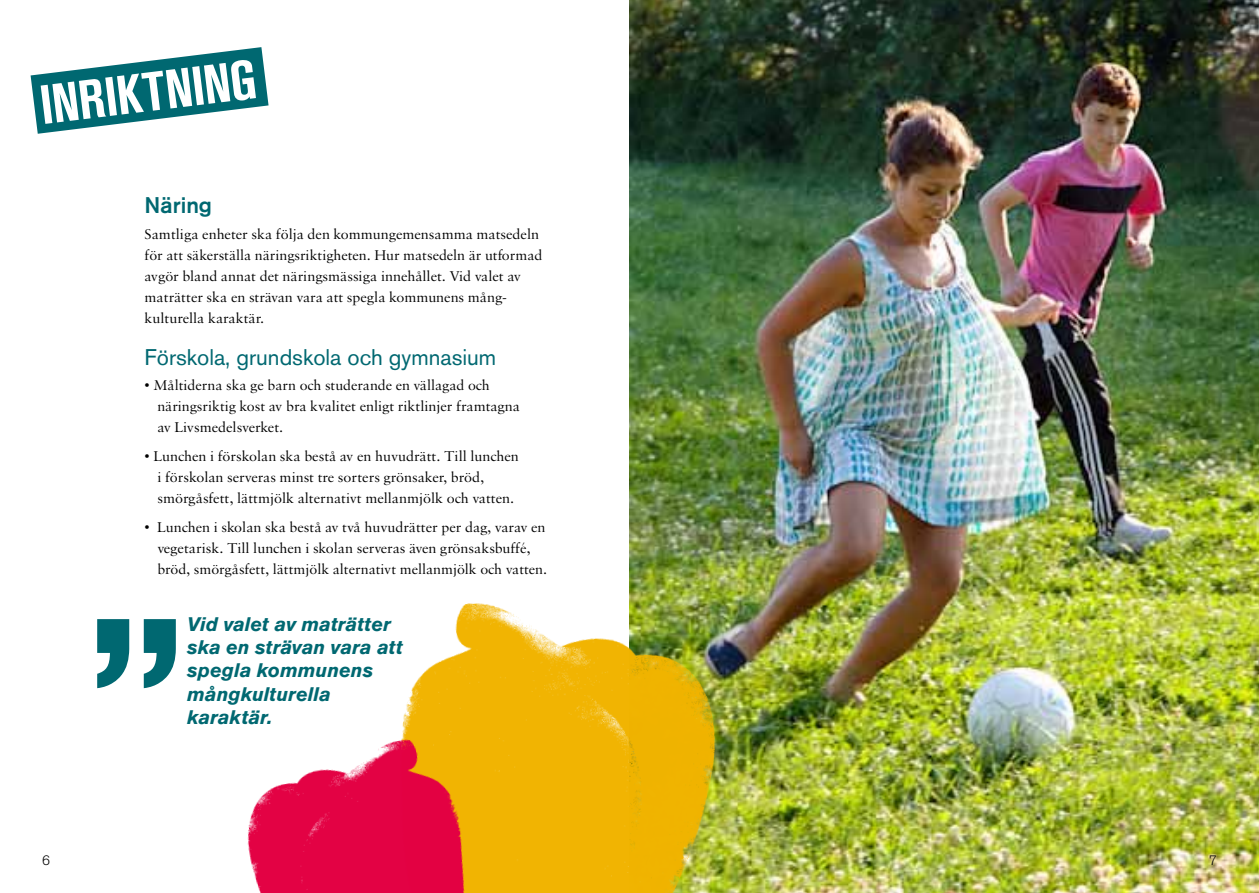
<style>
.page{position:relative;width:1259px;height:893px;background:#fff}
.page>*{position:absolute;margin:0;border:0;box-sizing:border-box;transform-origin:0 0}
.t1{font:700 202.5px "Akzidenz Grotesk BE";color:#006871}
.t2{font:54.6px "Akzidenz Grotesk Std Rubrik Bold Cn";color:#fff}
.t3{font:22.5px "Akzidenz Grotesk BE";color:#006871}
.t4{font:500 22.5px "Akzidenz Grotesk BE";color:#006871}
.t5{font:italic 700 19.5px/23.4px "Akzidenz Grotesk BE";color:#006871}
.t6{font:15px/21px "Sabon";color:#000}
.t7{font:300 13.5px "Akzidenz Grotesk BE";color:#000}
</style>
<div class="page">
<img style="left:629px;top:0;width:630px;height:893px">
<svg style="left:31px;top:47px;width:237px;height:87px"></svg>
<img style="left:420px;top:514px;width:341px;height:379px">
<img style="left:247px;top:676px;width:241px;height:217px">
<h2 class="t2" style="left:37px;top:81px;width:219px;rotate:-7deg">inriktning</h2>
<h3 class="t4" style="left:145px;top:192px;width:69px">Näring</h3>
<p class="t6" style="left:145px;top:223px;width:399px">Samtliga enheter ska följa den kommungemensamma matsedeln för att säkerställa näringsriktigheten. Hur matsedeln är utformad avgör bland annat det näringsmässiga innehållet. Vid valet av maträtter ska en strävan vara att spegla kommunens mång&shy;kulturella karaktär.</p>
<h3 class="t3" style="left:145px;top:344px;width:353px">Förskola, grundskola och gymnasium</h3>
<p class="t6" style="left:157px;top:375px;width:364px;text-indent:-13px">• Måltiderna ska ge barn och studerande en vällagad och näringsriktig kost av bra kvalitet enligt riktlinjer framtagna av Livsmedelsverket.</p>
<p class="t6" style="left:157px;top:445px;width:363px;text-indent:-13px">• Lunchen i förskolan ska bestå av en huvudrätt. Till lunchen i förskolan serveras minst tre sorters grönsaker, bröd, smörgåsfett, lättmjölk alternativt mellanmjölk och vatten.</p>
<p class="t6" style="left:157px;top:516px;width:391px;text-indent:-13px">• Lunchen i skolan ska bestå av två huvudrätter per dag, varav en vegetarisk. Till lunchen i skolan serveras även grönsaksbuffé, bröd, smörgåsfett, lättmjölk alternativt mellanmjölk och vatten.</p>
<h1 class="t1" style="left:88px;top:574px;width:98px">”</h1>
<h3 class="t5" style="left:187px;top:612px;width:217px">Vid valet av maträtter ska en strävan vara att spegla kommunens mångkulturella</h3>
<h3 class="t5" style="left:187px;top:706px;width:87px">karaktär.</h3>
<p class="t7" style="left:42px;top:852px;width:9px">6</p>
<p class="t7" style="left:1209px;top:852px;width:9px">7</p>
</div>
